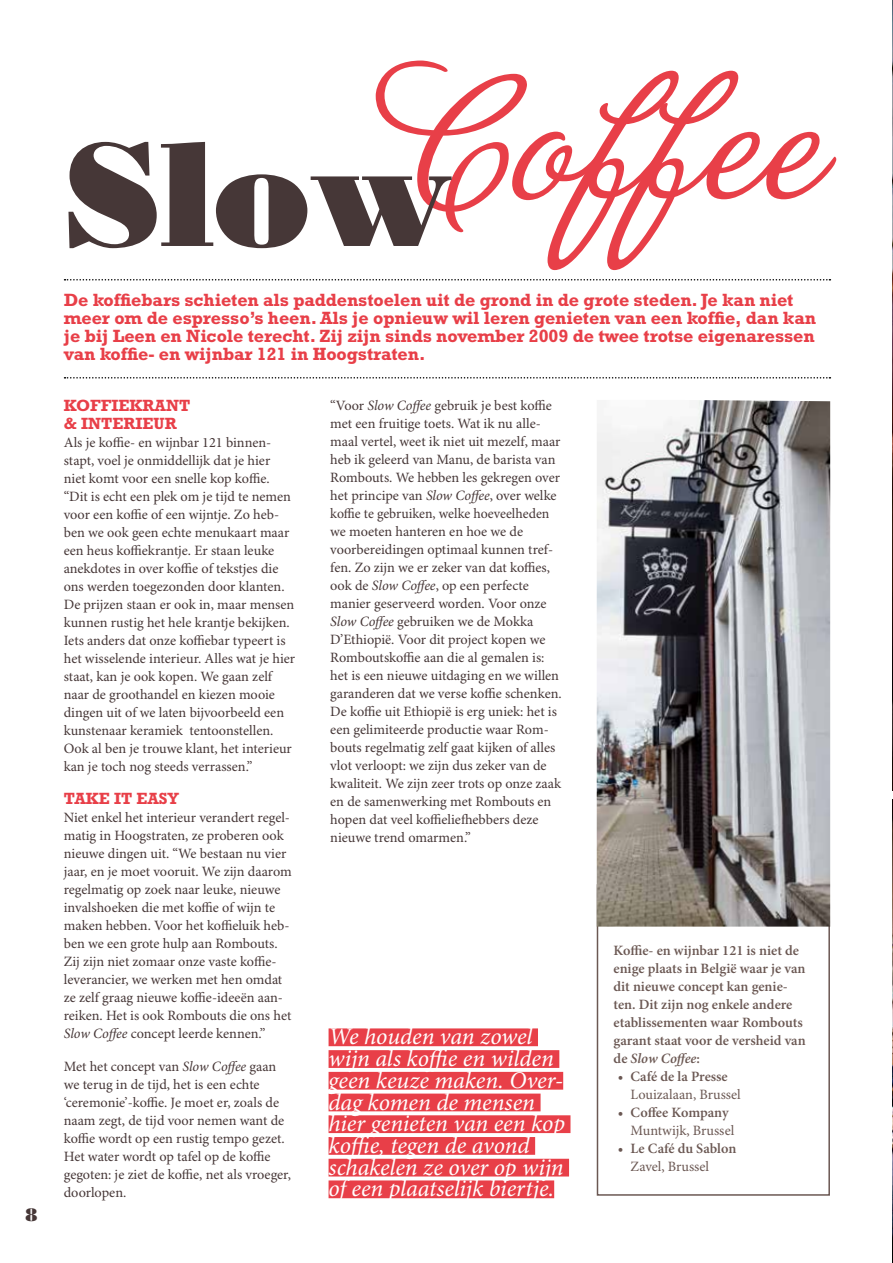
<style>
.page{position:relative;width:893px;height:1263px;background:#fff}
.page>*{position:absolute;margin:0;border:0;box-sizing:border-box;transform-origin:0 0}
.t1{font:192.15px "La Portenia dela Boca";color:#e83f48}
.t2{font:147px "Bodoni Std Poster";color:#463737}
.t3{font:italic 24px/21.8px "Minion Pro";letter-spacing:-.005em;color:#fff}
.t4{font:700 18px/18px "Rockwell Std";letter-spacing:-.005em;color:#e83f48}
.t5{font:18px "Bodoni Std Poster";color:#463737}
.t6{font:700 16.5px/18px "Rockwell Std";color:#e83f48}
.t7{font:14.25px/18px "Minion Pro";color:#463737}
.t8{font:600 14.25px/18px "Minion Pro";color:#6b5853}
.t9{font:14.25px "Minion Pro";letter-spacing:-.005em;color:#6b5853}
.s1{font-style:italic}
</style>
<div class="page">
<div style="left:597px;top:884px;width:233px;height:312px;border:2px solid #6b5853"></div>
<img style="left:892px;top:0;width:1px;height:791px">
<img style="left:892px;top:799px;width:1px;height:464px">
<svg style="left:65px;top:279px;width:765px;height:1px"></svg>
<svg style="left:65px;top:377px;width:765px;height:2px"></svg>
<img style="left:597px;top:400px;width:233px;height:527px">
<div style="left:329px;top:1028px;width:209px;height:18px;background:#e83f48"></div>
<div style="left:329px;top:1050px;width:230px;height:18px;background:#e83f48"></div>
<div style="left:329px;top:1072px;width:234px;height:18px;background:#e83f48"></div>
<div style="left:329px;top:1093px;width:212px;height:18px;background:#e83f48"></div>
<div style="left:329px;top:1115px;width:241px;height:18px;background:#e83f48"></div>
<div style="left:329px;top:1137px;width:206px;height:18px;background:#e83f48"></div>
<div style="left:329px;top:1159px;width:240px;height:17px;background:#e83f48"></div>
<div style="left:329px;top:1180px;width:225px;height:18px;background:#e83f48"></div>
<p class="t5" style="left:26px;top:1204px;width:14px">8</p>
<h1 class="t1" style="left:402px;top:27px;width:428px">Coffee</h1>
<h2 class="t2" style="left:64px;top:104px;width:393px">Slow</h2>
<p class="t4" style="left:64px;top:291px;width:754px">De koffiebars schieten als paddenstoelen uit de grond in de grote steden. Je kan niet meer om de espresso’s heen. Als je opnieuw wil leren genieten van een koffie, dan kan je bij Leen en Nicole terecht. Zij zijn sinds november 2009 de twee trotse eigenaressen van koffie- en wijnbar 121 in Hoogstraten.</p>
<p class="t6" style="left:64px;top:396px;width:128px">KOFFIEKRANT &amp; INTERIEUR</p>
<p class="t7" style="left:64px;top:434px;width:233px">Als je koffie- en wijnbar 121 binnen&shy;stapt, voel je onmiddellijk dat je hier niet komt voor een snelle kop koffie. “Dit is echt een plek om je tijd te nemen voor een koffie of een wijntje. Zo heb&shy;ben we ook geen echte menukaart maar een heus koffiekrantje. Er staan leuke anekdotes in over koffie of tekstjes die ons werden toegezonden door klanten.<br>De prijzen staan er ook in, maar mensen kunnen rustig het hele krantje bekijken.<br>Iets anders dat onze koffiebar typeert is het wisselende interieur. Alles wat je hier staat, kan je ook kopen. We gaan zelf naar de groothandel en kiezen mooie dingen uit of we laten bijvoorbeeld een kunstenaar keramiek tentoonstellen.<br>Ook al ben je trouwe klant, het interieur kan je toch nog steeds verrassen.”</p>
<p class="t6" style="left:64px;top:789px;width:117px">TAKE IT EASY</p>
<p class="t7" style="left:64px;top:809px;width:230px">Niet enkel het interieur verandert regel&shy;matig in Hoogstraten, ze proberen ook nieuwe dingen uit. “We bestaan nu vier jaar, en je moet vooruit. We zijn daarom regelmatig op zoek naar leuke, nieuwe invalshoeken die met koffie of wijn te maken hebben. Voor het koffieluik heb&shy;ben we een grote hulp aan Rombouts.<br>Zij zijn niet zomaar onze vaste koffie&shy;leverancier, we werken met hen omdat ze zelf graag nieuwe koffie-ideeën aan&shy;reiken. Het is ook Rombouts die ons het <span class="s1">Slow Coffee</span> concept leerde kennen.”</p>
<p class="t7" style="left:64px;top:1058px;width:229px">Met het concept van <span class="s1">Slow Coffee</span> gaan we terug in de tijd, het is een echte ‘ceremonie’-koffie. Je moet er, zoals de naam zegt, de tijd voor nemen want de koffie wordt op een rustig tempo gezet.<br>Het water wordt op tafel op de koffie gegoten: je ziet de koffie, net als vroeger, doorlopen.</p>
<p class="t7" style="left:330px;top:397px;width:233px">“Voor <span class="s1">Slow Coffee</span> gebruik je best koffie met een fruitige toets. Wat ik nu alle&shy;maal vertel, weet ik niet uit mezelf, maar heb ik geleerd van Manu, de barista van Rombouts. We hebben les gekregen over het principe van <span class="s1">Slow Coffee</span>, over welke koffie te gebruiken, welke hoeveelheden we moeten hanteren en hoe we de voorbereidingen optimaal kunnen tref&shy;fen. Zo zijn we er zeker van dat koffies, ook de <span class="s1">Slow Coffee</span>, op een perfecte manier geserveerd worden. Voor onze <span class="s1">Slow Coffee</span> gebruiken we de Mokka D’Ethiopië. Voor dit project kopen we Romboutskoffie aan die al gemalen is: het is een nieuwe uitdaging en we willen garanderen dat we verse koffie schenken.<br>De koffie uit Ethiopië is erg uniek: het is een gelimiteerde productie waar Rom&shy;bouts regelmatig zelf gaat kijken of alles vlot verloopt: we zijn dus zeker van de kwaliteit. We zijn zeer trots op onze zaak en de samenwerking met Rombouts en hopen dat veel koffieliefhebbers deze nieuwe trend omarmen.”</p>
<h3 class="t3" style="left:329px;top:1027px;width:238px">We houden van zowel wijn als koffie en wilden geen keuze maken. Over&shy;dag komen de mensen hier genieten van een kop koffie, tegen de avond schakelen ze over op wijn of een plaatselijk biertje.</h3>
<p class="t8" style="left:614px;top:942px;width:194px">Koffie- en wijnbar 121 is niet de enige plaats in België waar je van dit nieuwe concept kan genie&shy;ten. Dit zijn nog enkele andere etablissementen waar Rombouts garant staat voor de versheid van de <span class="s1">Slow Coffee</span>:</p>
<p class="t8" style="left:618px;top:1068px;width:111px">• Café de la Presse</p>
<p class="t9" style="left:631px;top:1086px;width:112px">Louizalaan, Brussel</p>
<p class="t8" style="left:618px;top:1104px;width:112px">• Coffee Kompany</p>
<p class="t9" style="left:631px;top:1122px;width:105px">Muntwijk, Brussel</p>
<p class="t8" style="left:618px;top:1140px;width:120px">• Le Café du Sablon</p>
<p class="t9" style="left:631px;top:1158px;width:80px">Zavel, Brussel</p>
</div>
